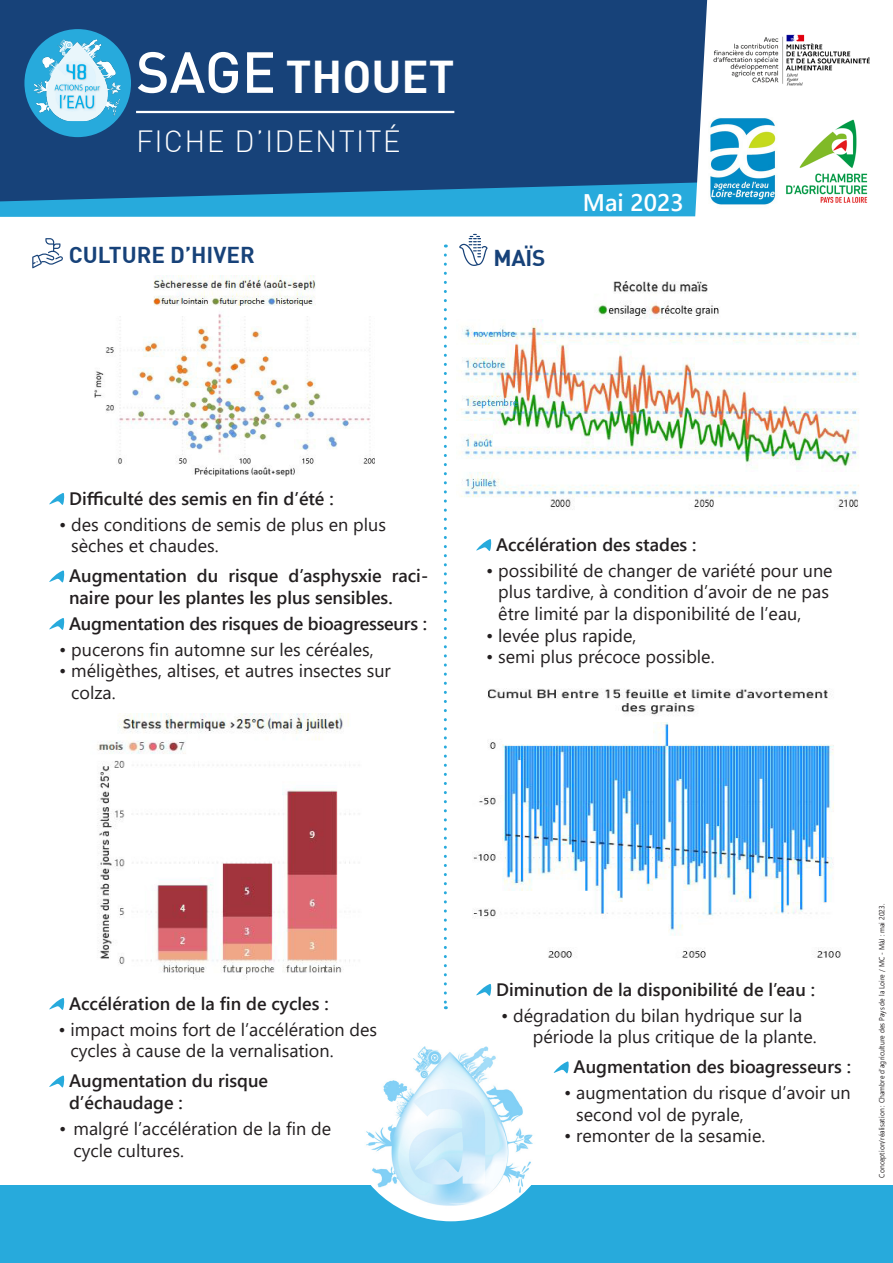
<style>
.page{position:relative;width:893px;height:1263px;background:#fff}
.page>*{position:absolute;margin:0;border:0;box-sizing:border-box;transform-origin:0 0}
.t1{font:700 45px "DIN";color:#fff}
.t2{font:300 30px "DIN";letter-spacing:.04em;color:#fff}
.t3{font:600 24px "Segoe UI";color:#fff}
.t4{font:700 22.5px "DIN";color:#174279}
.t5{font:18px/21.6px "Segoe UI";color:#231f20}
.t6{font:600 18px/21.6px "Segoe UI";color:#231f20}
.t7{font:7.5px "Segoe UI";letter-spacing:.01em;color:#231f20;scale:.9 1}
.s1{font-weight:500;font-size:57px}
</style>
<div class="page">
<svg style="left:0;top:0;width:708px;height:217px;background:#1c5186"></svg>
<div style="left:24px;top:29px;width:107px;height:108px;background:#27aadc;border-radius:50%"></div>
<img style="left:34px;top:39px;width:87px;height:82px">
<img style="left:786px;top:119px;width:82px;height:84px">
<img style="left:706px;top:118px;width:70px;height:90px">
<img style="left:707px;top:30px;width:163px;height:60px">
<div style="left:0;top:1185px;width:893px;height:78px;background:#27aadc"></div>
<img style="left:366px;top:1046px;width:167px;height:175px">
<svg style="left:32px;top:238px;width:31px;height:30px"></svg>
<svg style="left:49px;top:493px;width:15px;height:12px"></svg>
<svg style="left:49px;top:570px;width:15px;height:13px"></svg>
<svg style="left:49px;top:618px;width:15px;height:12px"></svg>
<svg style="left:49px;top:998px;width:15px;height:12px"></svg>
<svg style="left:49px;top:1075px;width:15px;height:13px"></svg>
<img style="left:94px;top:276px;width:281px;height:201px">
<img style="left:97px;top:714px;width:253px;height:264px">
<svg style="left:459px;top:234px;width:29px;height:32px"></svg>
<svg style="left:476px;top:539px;width:15px;height:12px"></svg>
<svg style="left:476px;top:984px;width:15px;height:12px"></svg>
<svg style="left:554px;top:1061px;width:15px;height:13px"></svg>
<svg style="left:444px;top:255px;width:3px;height:754px"></svg>
<img style="left:460px;top:281px;width:399px;height:229px">
<img style="left:473px;top:688px;width:368px;height:270px">
<h1 class="t1" style="left:136px;top:47px;width:320px"><span class="s1">SAGE</span> THOUET</h1>
<h2 class="t2" style="left:136px;top:123px;width:266px">FICHE D’IDENTITÉ</h2>
<p class="t4" style="left:69px;top:240px;width:188px">CULTURE D’HIVER</p>
<p class="t4" style="left:493px;top:243px;width:54px">MAÏS</p>
<h3 class="t3" style="left:583px;top:180px;width:102px">Mai 2023</h3>
<p class="t6" style="left:69px;top:486px;width:266px">Difficulté des semis en fin d’été :</p>
<p class="t5" style="left:71px;top:512px;width:316px;text-indent:-12px">• des conditions de semis de plus en plus sèches et chaudes.</p>
<p class="t6" style="left:69px;top:564px;width:361px">Augmentation du risque d’asphysxie raci&shy;naire pour les plantes les plus sensibles.</p>
<p class="t6" style="left:69px;top:611px;width:360px">Augmentation des risques de bioagresseurs :</p>
<p class="t5" style="left:59px;top:637px;width:316px">• pucerons fin automne sur les céréales,</p>
<p class="t5" style="left:71px;top:658px;width:321px;text-indent:-12px">• méligèthes, altises, et autres insectes sur colza.</p>
<p class="t6" style="left:496px;top:532px;width:202px">Accélération des stades :</p>
<p class="t5" style="left:498px;top:558px;width:336px;text-indent:-12px">• possibilité de changer de variété pour une plus tardive, à condition d’avoir de ne pas être limité par la disponibilité de l’eau,</p>
<p class="t5" style="left:486px;top:623px;width:152px">• levée plus rapide,</p>
<p class="t5" style="left:486px;top:644px;width:230px">• semi plus précoce possible.</p>
<p class="t6" style="left:69px;top:991px;width:261px">Accélération de la fin de cycles :</p>
<p class="t5" style="left:71px;top:1017px;width:308px;text-indent:-12px">• impact moins fort de l’accélération des cycles à cause de la vernalisation.</p>
<p class="t6" style="left:69px;top:1069px;width:201px">Augmentation du risque d’échaudage :</p>
<p class="t5" style="left:73px;top:1116px;width:259px;text-indent:-14px">• malgré l’accélération de la fin de cycle cultures.</p>
<p class="t6" style="left:496px;top:977px;width:321px">Diminution de la disponibilité de l’eau :</p>
<p class="t5" style="left:533px;top:1003px;width:285px;text-indent:-32px">• dégradation du bilan hydrique sur la période la plus critique de la plante.</p>
<p class="t6" style="left:574px;top:1055px;width:279px">Augmentation des bioagresseurs :</p>
<p class="t5" style="left:576px;top:1080px;width:276px;text-indent:-12px">• augmentation du risque d’avoir un second vol de pyrale,</p>
<p class="t5" style="left:564px;top:1124px;width:203px">• remonter de la sesamie.</p>
<p class="t7" style="left:875px;top:1177px;width:306px;rotate:-90deg">Conception/réalisation : Chambre d’agriculture des Pays de la Loire / MC - MàJ : mai 2023.</p>
</div>
